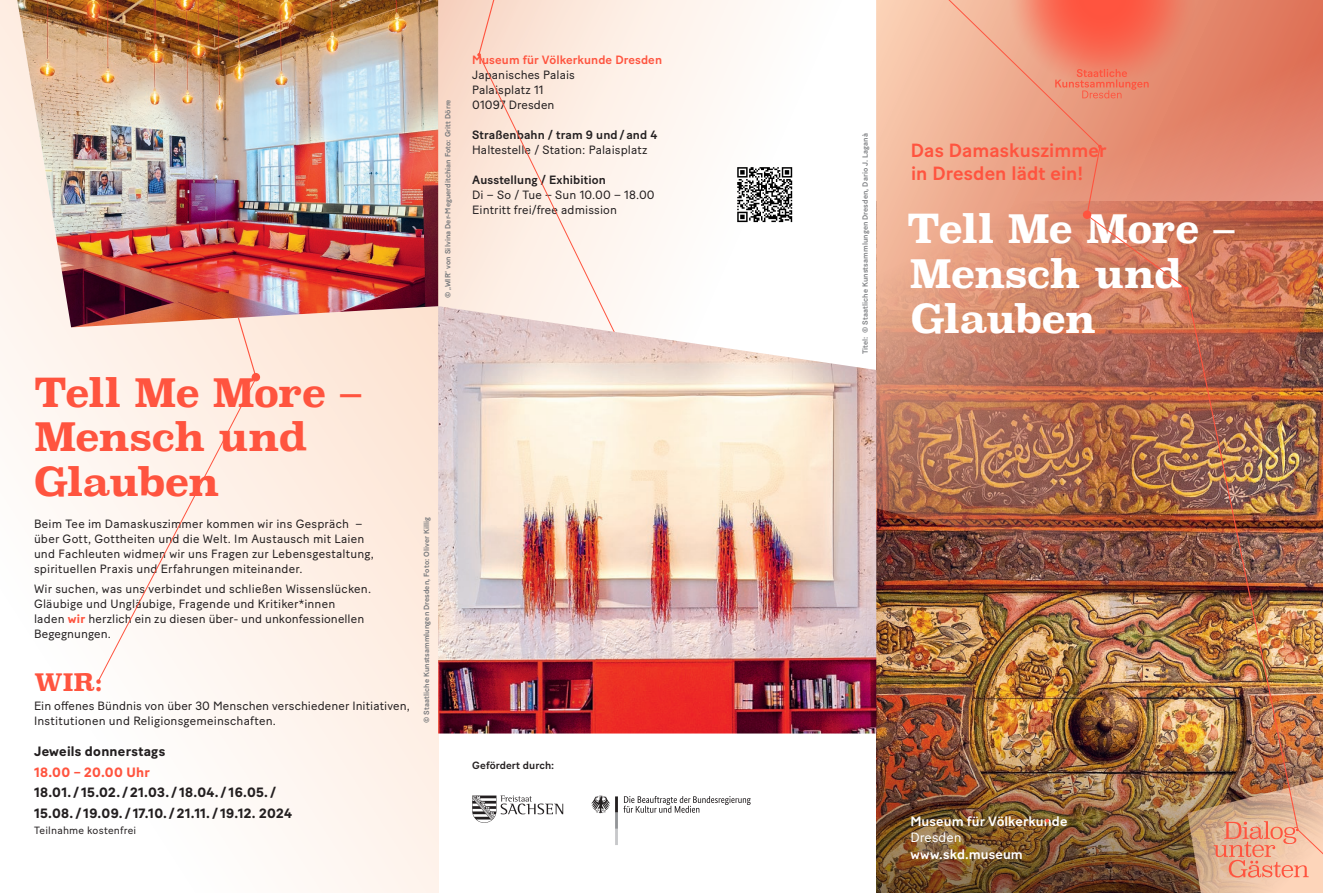
<style>
.page{position:relative;width:1323px;height:893px;background:#fff}
.page>*{position:absolute;margin:0;border:0;box-sizing:border-box;transform-origin:0 0}
.t1{font:700 39.15px "Superclarendon";letter-spacing:-.03em;color:#ff543f}
.t2{font:700 39.15px "Superclarendon";letter-spacing:-.03em;color:#fff}
.t3{font:700 24px "Superclarendon";color:#ff543f}
.t4{font:500 19.05px/23px "Baton Turbo";letter-spacing:.005em;color:#ff543f}
.t5{font:700 13.5px "Baton Turbo";letter-spacing:.02em;color:#231f20}
.t6{font:500 13.5px "Baton Turbo";letter-spacing:.01em;color:#fff}
.t7{font:700 13.5px "Baton Turbo";letter-spacing:.025em;color:#ff543f}
.t8{font:13.5px "Baton Turbo";letter-spacing:.005em;color:#fff}
.Deutsch{font:12px/15px "Baton Turbo";letter-spacing:.01em;color:#231f20}
.Deutsch-2{font:500 12px "Baton Turbo";letter-spacing:.01em;color:#231f20}
.Deutsch-3{font:500 12px "Baton Turbo";letter-spacing:.01em;color:#ff543f}
.t9{font:10.5px "Baton Turbo";letter-spacing:.02em;color:#231f20}
.Deutsch-4{font:500 10.5px "Baton Turbo";letter-spacing:.01em;color:#231f20}
.t10{font:500 7.5px "Baton Turbo";letter-spacing:.01em;color:#76787b}
.t11{font:500 7.5px "Baton Turbo";letter-spacing:.01em;color:#808285}
.s1{font-weight:700;color:#ff543f}
</style>
<div class="page">
<img style="left:876px;top:591px;width:446px;height:140px">
<svg style="left:0;top:0;width:438px;height:893px"></svg>
<svg style="left:232px;top:327px;width:25px;height:50px"></svg>
<img style="left:876px;top:0;width:446px;height:591px">
<svg style="left:438px;top:0;width:355px;height:306px"></svg>
<img style="left:876px;top:731px;width:446px;height:162px">
<svg style="left:591px;top:796px;width:159px;height:49px"></svg>
<svg style="left:472px;top:795px;width:91px;height:28px"></svg>
<div style="left:1008px;top:0;width:187px;height:89px;background:#e4886c"></div>
<svg style="left:737px;top:167px;width:55px;height:55px"></svg>
<img style="left:17px;top:0;width:421px;height:327px">
<img style="left:1185px;top:287px;width:113px;height:542px">
<svg style="left:931px;top:0;width:257px;height:290px;background:#e79378"></svg>
<img style="left:1187px;top:776px;width:135px;height:117px">
<svg style="left:477px;top:0;width:139px;height:306px;background:#fceadf"></svg>
<svg style="left:98px;top:377px;width:159px;height:304px"></svg>
<div style="left:252px;top:373px;width:8px;height:8px;background:#ff543f;border-radius:50%"></div>
<img style="left:438px;top:306px;width:438px;height:427px">
<p class="t10" style="left:442px;top:298px;width:200px;rotate:-90deg">© „WIR“ von Silvina Der-Meguerditchian Foto: Gritt Dörre</p>
<p class="Deutsch-3" style="left:472px;top:50px;width:191px">Museum für Völkerkunde Dresden</p>
<p class="Deutsch" style="left:472px;top:66px;width:104px">Japanisches Palais</p>
<p class="Deutsch" style="left:472px;top:81px;width:73px">Palaisplatz 11</p>
<p class="Deutsch" style="left:472px;top:96px;width:84px">01097 Dresden</p>
<p class="Deutsch-2" style="left:472px;top:125px;width:187px">Straßenbahn / tram 9 und/ and 4</p>
<p class="Deutsch" style="left:472px;top:141px;width:177px">Haltestelle / Station: Palaisplatz</p>
<p class="Deutsch-2" style="left:472px;top:170px;width:135px">Ausstellung / Exhibition</p>
<p class="Deutsch" style="left:472px;top:186px;width:184px">Di – So / Tue – Sun 10.00 – 18.00</p>
<p class="Deutsch" style="left:472px;top:201px;width:146px">Eintritt frei/free admission</p>
<p class="t1" style="left:34px;top:363px;width:330px">Tell Me More –</p>
<p class="t1" style="left:34px;top:408px;width:275px">Mensch und</p>
<p class="t1" style="left:34px;top:453px;width:187px">Glauben</p>
<p class="Deutsch" style="left:34px;top:515px;width:330px">Beim Tee im Damaskuszimmer kommen wir ins Gespräch –</p>
<p class="Deutsch" style="left:34px;top:530px;width:341px">über Gott, Gottheiten und die Welt. Im Austausch mit Laien und Fachleuten widmen wir uns Fragen zur Lebensgestaltung,</p>
<p class="Deutsch" style="left:34px;top:560px;width:270px">spirituellen Praxis und Erfahrungen miteinander.</p>
<p class="Deutsch" style="left:34px;top:580px;width:338px">Wir suchen, was uns verbindet und schließen Wissenslücken.</p>
<p class="Deutsch" style="left:34px;top:595px;width:303px">Gläubige und Ungläubige, Fragende und Kritiker*innen</p>
<p class="Deutsch" style="left:34px;top:610px;width:332px">laden <span class="s1">wir</span> herzlich ein zu diesen über- und unkonfessionellen</p>
<p class="Deutsch" style="left:34px;top:625px;width:78px">Begegnungen.</p>
<p class="t3" style="left:34px;top:664px;width:70px">WIR:</p>
<p class="Deutsch" style="left:34px;top:697px;width:377px">Ein offenes Bündnis von über 30 Menschen verschiedener Initiativen,<br>Institutionen und Religionsgemeinschaften.</p>
<p class="t5" style="left:34px;top:741px;width:133px">Jeweils donnerstags</p>
<p class="t7" style="left:34px;top:762px;width:117px">18.00 – 20.00 Uhr</p>
<p class="t5" style="left:34px;top:782px;width:243px">18.01./ 15.02./ 21.03./ 18.04./ 16.05./</p>
<p class="t5" style="left:34px;top:803px;width:259px">15.08./ 19.09./ 17.10./ 21.11./ 19.12. 2024</p>
<p class="t9" style="left:34px;top:823px;width:104px">Teilnahme kostenfrei</p>
<p class="t10" style="left:421px;top:723px;width:208px;rotate:-90deg">© Staatliche Kunstsammlungen Dresden, Foto: Oliver Killig</p>
<p class="Deutsch-4" style="left:472px;top:758px;width:84px">Gefördert durch:</p>
<p class="t11" style="left:859px;top:354px;width:223px;rotate:-90deg">Titel: © Staatliche Kunstsammlungen Dresden, Dario J. Laganà</p>
<p class="t4" style="left:910px;top:137px;width:197px">Das Damaskuszimmer in Dresden lädt ein!</p>
<p class="t2" style="left:907px;top:200px;width:330px">Tell Me More –</p>
<p class="t2" style="left:909px;top:244px;width:275px">Mensch und</p>
<p class="t2" style="left:910px;top:289px;width:187px">Glauben</p>
<p class="t6" style="left:910px;top:811px;width:158px">Museum für Völkerkunde</p>
<p class="t8" style="left:910px;top:827px;width:53px">Dresden</p>
<p class="t6" style="left:910px;top:844px;width:114px">www.skd.museum</p>
</div>
